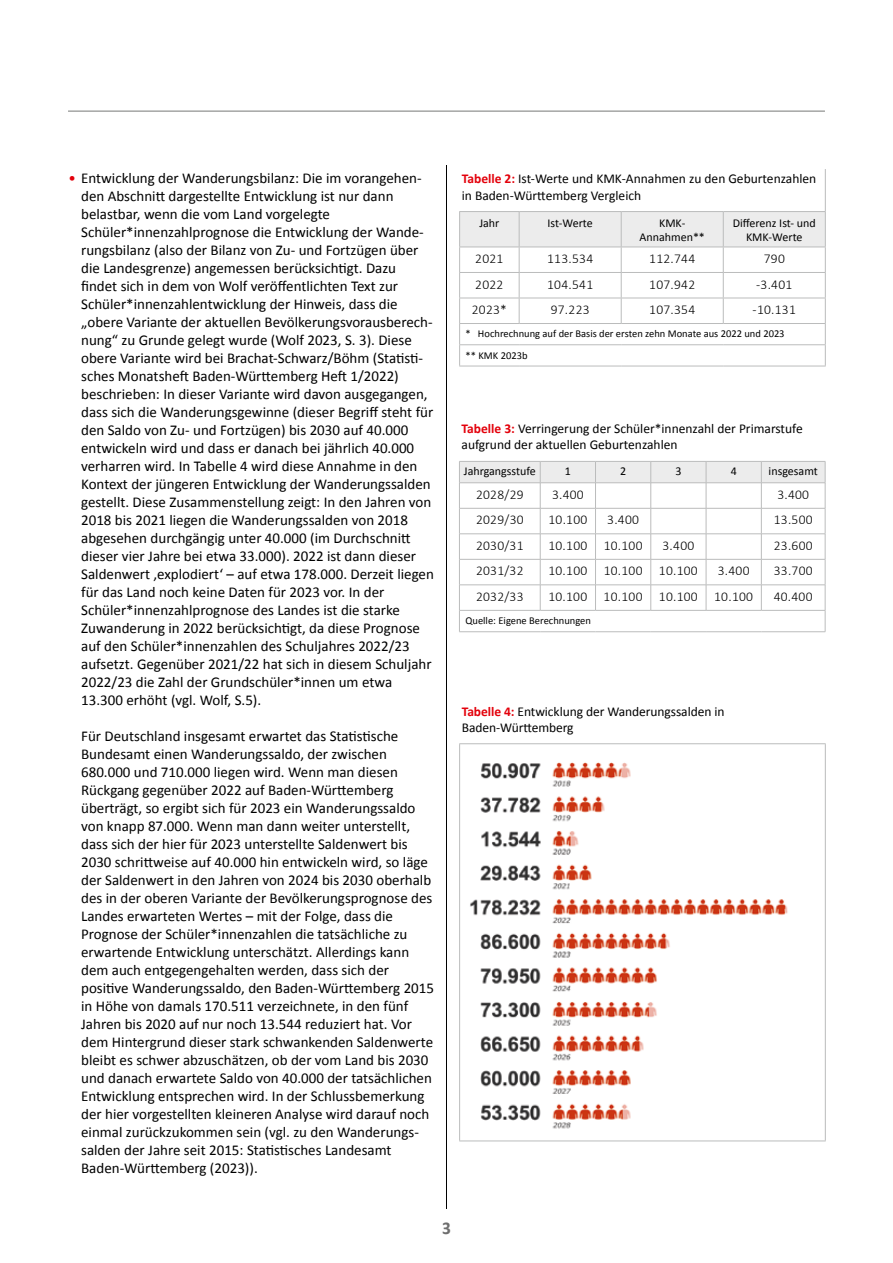
<style>
.page{position:relative;width:893px;height:1263px;background:#fff}
.page>*{position:absolute;margin:0;border:0;box-sizing:border-box;transform-origin:0 0}
.t1{font:700 18px "Calibri";color:#6e6e6e}
.t2{font:15px/18px "Calibri";color:#000}
.t3{font:13.5px/16.2px "Calibri";color:#000}
.t4{font:300 13.5px "Calibri";letter-spacing:.02em;color:#000}
.t5{font:12px/14.4px "Calibri";color:#000;text-align:center}
.t6{font:10.5px/21.3px "Calibri";color:#000}
.s1{color:#e3000b}
.s2{font-weight:700;color:#e3000b}
</style>
<div class="page">
<hr style="left:446px;top:165px;width:1px;height:1044px;background:#000">
<hr style="left:68px;top:111px;width:757px;height:1px;background:#868786">
<hr style="left:459px;top:211px;width:60px;height:1px;background:#bbbcbc">
<hr style="left:519px;top:211px;width:102px;height:1px;background:#bbbcbc">
<hr style="left:621px;top:211px;width:102px;height:1px;background:#bbbcbc">
<hr style="left:723px;top:211px;width:103px;height:1px;background:#bbbcbc">
<hr style="left:459px;top:366px;width:60px;height:1px;background:#bbbcbc">
<hr style="left:519px;top:366px;width:102px;height:1px;background:#bbbcbc">
<hr style="left:621px;top:366px;width:102px;height:1px;background:#bbbcbc">
<hr style="left:723px;top:366px;width:103px;height:1px;background:#bbbcbc">
<hr style="left:825px;top:169px;width:1px;height:42px;background:#bbbcbc">
<svg style="left:459px;top:212px;width:367px;height:154px"></svg>
<svg style="left:459px;top:461px;width:367px;height:170px"></svg>
<hr style="left:459px;top:631px;width:81px;height:1px;background:#bbbcbc">
<hr style="left:540px;top:631px;width:55px;height:1px;background:#bbbcbc">
<hr style="left:595px;top:631px;width:56px;height:1px;background:#bbbcbc">
<hr style="left:651px;top:631px;width:55px;height:1px;background:#bbbcbc">
<hr style="left:706px;top:631px;width:55px;height:1px;background:#bbbcbc">
<hr style="left:761px;top:631px;width:64px;height:1px;background:#bbbcbc">
<hr style="left:459px;top:743px;width:367px;height:1px;background:#bbbcbc">
<hr style="left:459px;top:744px;width:1px;height:396px;background:#bbbcbc">
<hr style="left:825px;top:744px;width:1px;height:396px;background:#bbbcbc">
<hr style="left:459px;top:1140px;width:367px;height:1px;background:#bbbcbc">
<img style="left:470px;top:762px;width:318px;height:367px">
<p class="t2" style="left:81px;top:169px;width:354px;text-indent:-13px"><span class="s1">•</span> Entwicklung der Wanderungsbilanz: Die im vorangehen&shy;den Abschnitt dargestellte Entwicklung ist nur dann belastbar, wenn die vom Land vorgelegte Schüler*innenzahlprognose die Entwicklung der Wande&shy;rungsbilanz (also der Bilanz von Zu- und Fortzügen über die Landesgrenze) angemessen berücksichtigt. Dazu findet sich in dem von Wolf veröffentlichten Text zur Schüler*innenzahlentwicklung der Hinweis, dass die „obere Variante der aktuellen Bevölkerungsvorausberech&shy;nung“ zu Grunde gelegt wurde (Wolf 2023, S. 3). Diese obere Variante wird bei Brachat-Schwarz/Böhm (Statisti&shy;sches Monatsheft Baden-Württemberg Heft 1/2022) beschrieben: In dieser Variante wird davon ausgegangen, dass sich die Wanderungsgewinne (dieser Begriff steht für den Saldo von Zu- und Fortzügen) bis 2030 auf 40.000 entwickeln wird und dass er danach bei jährlich 40.000 verharren wird. In Tabelle 4 wird diese Annahme in den Kontext der jüngeren Entwicklung der Wanderungssalden gestellt. Diese Zusammenstellung zeigt: In den Jahren von 2018 bis 2021 liegen die Wanderungssalden von 2018 abgesehen durchgängig unter 40.000 (im Durchschnitt dieser vier Jahre bei etwa 33.000). 2022 ist dann dieser Saldenwert ‚explodiert‘ – auf etwa 178.000. Derzeit liegen für das Land noch keine Daten für 2023 vor. In der Schüler*innenzahlprognose des Landes ist die starke Zuwanderung in 2022 berücksichtigt, da diese Prognose auf den Schüler*innenzahlen des Schuljahres 2022/23 aufsetzt. Gegenüber 2021/22 hat sich in diesem Schuljahr 2022/23 die Zahl der Grundschüler*innen um etwa 13.300 erhöht (vgl. Wolf, S.5).</p>
<p class="t2" style="left:81px;top:727px;width:354px">Für Deutschland insgesamt erwartet das Statistische Bundesamt einen Wanderungssaldo, der zwischen 680.000 und 710.000 liegen wird. Wenn man diesen Rückgang gegenüber 2022 auf Baden-Württemberg überträgt, so ergibt sich für 2023 ein Wanderungssaldo von knapp 87.000. Wenn man dann weiter unterstellt, dass sich der hier für 2023 unterstellte Saldenwert bis 2030 schrittweise auf 40.000 hin entwickeln wird, so läge der Saldenwert in den Jahren von 2024 bis 2030 oberhalb des in der oberen Variante der Bevölkerungsprognose des Landes erwarteten Wertes – mit der Folge, dass die Prognose der Schüler*innenzahlen die tatsächliche zu erwartende Entwicklung unterschätzt. Allerdings kann dem auch entgegengehalten werden, dass sich der positive Wanderungssaldo, den Baden-Württemberg 2015 in Höhe von damals 170.511 verzeichnete, in den fünf Jahren bis 2020 auf nur noch 13.544 reduziert hat. Vor dem Hintergrund dieser stark schwankenden Saldenwerte bleibt es schwer abzuschätzen, ob der vom Land bis 2030 und danach erwartete Saldo von 40.000 der tatsächlichen Entwicklung entsprechen wird. In der Schlussbemerkung der hier vorgestellten kleineren Analyse wird darauf noch einmal zurückzukommen sein (vgl. zu den Wanderungs&shy;salden der Jahre seit 2015: Statistisches Landesamt Baden-Württemberg (2023)).</p>
<p class="t3" style="left:462px;top:171px;width:356px"><span class="s2">Tabelle 2:</span> Ist-Werte und KMK-Annahmen zu den Geburtenzahlen in Baden-Württemberg Vergleich</p>
<p class="t5" style="left:479px;top:215px;width:22px">Jahr</p>
<p class="t5" style="left:548px;top:215px;width:47px">Ist-Werte</p>
<p class="t5" style="left:639px;top:215px;width:67px">KMK-<br>Annahmen**</p>
<p class="t5" style="left:733px;top:215px;width:85px">Differenz Ist- und<br>KMK-Werte</p>
<p class="t4" style="left:475px;top:250px;width:30px">2021</p>
<p class="t4" style="left:547px;top:250px;width:47px">113.534</p>
<p class="t4" style="left:649px;top:250px;width:47px">112.744</p>
<p class="t4" style="left:764px;top:250px;width:23px">790</p>
<p class="t4" style="left:475px;top:276px;width:30px">2022</p>
<p class="t4" style="left:547px;top:276px;width:47px">104.541</p>
<p class="t4" style="left:649px;top:276px;width:47px">107.942</p>
<p class="t4" style="left:756px;top:276px;width:38px">-3.401</p>
<p class="t4" style="left:472px;top:301px;width:37px">2023*</p>
<p class="t4" style="left:551px;top:301px;width:40px">97.223</p>
<p class="t4" style="left:649px;top:301px;width:47px">107.354</p>
<p class="t4" style="left:753px;top:301px;width:45px">-10.131</p>
<p class="t6" style="left:466px;top:323px;width:320px">* Hochrechnung auf der Basis der ersten zehn Monate aus 2022 und 2023 ** KMK 2023b</p>
<p class="t3" style="left:462px;top:421px;width:343px"><span class="s2">Tabelle 3:</span> Verringerung der Schüler*innenzahl der Primarstufe aufgrund der aktuellen Geburtenzahlen</p>
<p class="t5" style="left:464px;top:463px;width:73px">Jahrgangsstufe</p>
<p class="t5" style="left:565px;top:463px;width:8px">1</p>
<p class="t5" style="left:620px;top:463px;width:8px">2</p>
<p class="t5" style="left:675px;top:463px;width:8px">3</p>
<p class="t5" style="left:731px;top:463px;width:8px">4</p>
<p class="t5" style="left:769px;top:463px;width:51px">insgesamt</p>
<p class="t4" style="left:476px;top:486px;width:49px">2028/29</p>
<p class="t4" style="left:552px;top:486px;width:33px">3.400</p>
<p class="t4" style="left:777px;top:486px;width:33px">3.400</p>
<p class="t4" style="left:476px;top:512px;width:49px">2029/30</p>
<p class="t4" style="left:548px;top:512px;width:40px">10.100</p>
<p class="t4" style="left:607px;top:512px;width:33px">3.400</p>
<p class="t4" style="left:774px;top:512px;width:40px">13.500</p>
<p class="t4" style="left:476px;top:537px;width:49px">2030/31</p>
<p class="t4" style="left:548px;top:537px;width:96px">10.100 10.100</p>
<p class="t4" style="left:662px;top:537px;width:33px">3.400</p>
<p class="t4" style="left:774px;top:537px;width:40px">23.600</p>
<p class="t4" style="left:476px;top:563px;width:49px">2031/32</p>
<p class="t4" style="left:548px;top:563px;width:151px">10.100 10.100 10.100</p>
<p class="t4" style="left:718px;top:563px;width:33px">3.400</p>
<p class="t4" style="left:774px;top:563px;width:40px">33.700</p>
<p class="t4" style="left:476px;top:588px;width:49px">2032/33</p>
<p class="t4" style="left:548px;top:588px;width:206px">10.100 10.100 10.100 10.100</p>
<p class="t4" style="left:774px;top:588px;width:40px">40.400</p>
<p class="t6" style="left:465px;top:610px;width:127px">Quelle: Eigene Berechnungen</p>
<p class="t3" style="left:462px;top:703px;width:264px"><span class="s2">Tabelle 4:</span> Entwicklung der Wanderungssalden in<br>Baden-Württemberg</p>
<p class="t1" style="left:442px;top:1216px;width:10px">3</p>
</div>
